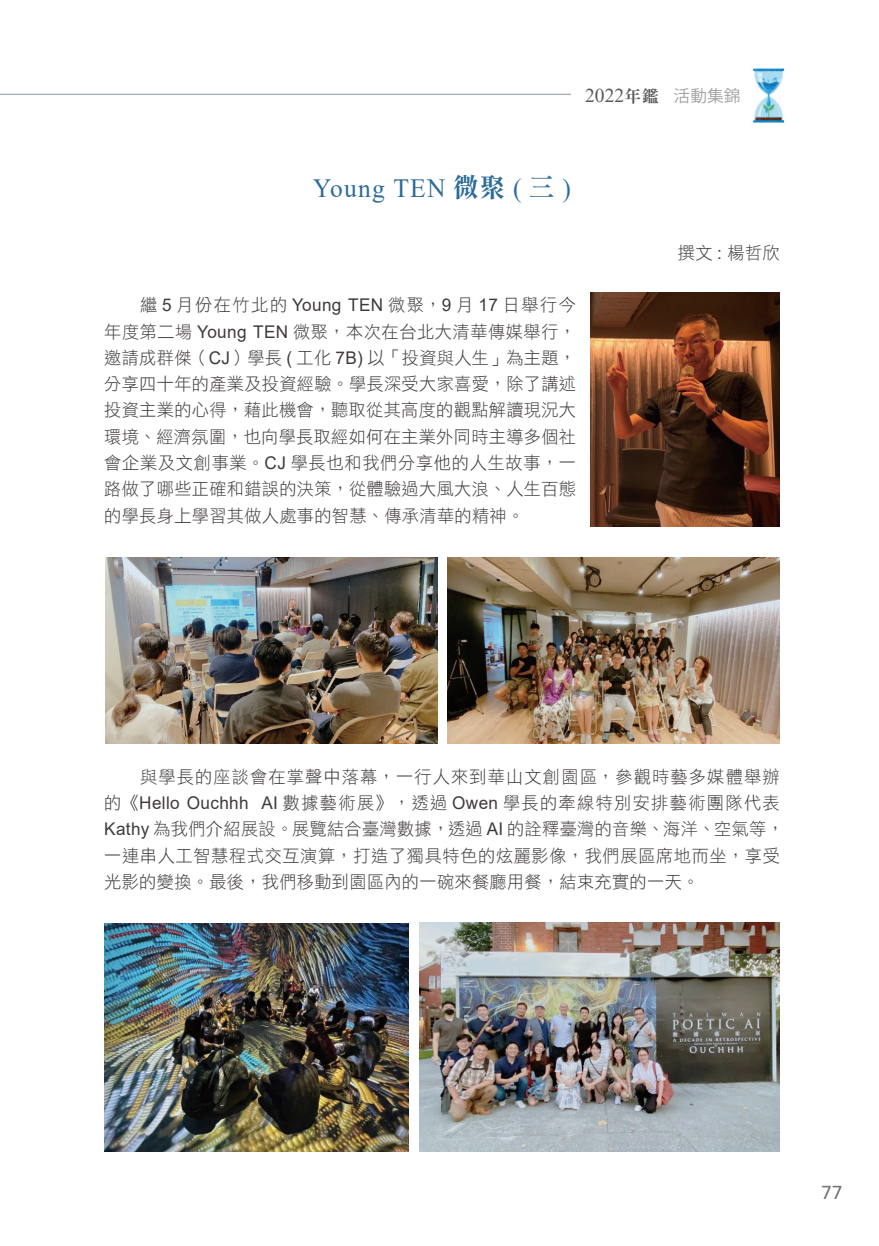
<style>
.page{position:relative;width:879px;height:1246px;background:#fff}
.page>*{position:absolute;margin:0;border:0;box-sizing:border-box;transform-origin:0 0}
.小標{font:26.25px "Times New Roman";letter-spacing:.05em;color:#2d6b98}
.t1{font:21px "Calibri";color:#727272}
.t2{font:19.6px "Times New Roman";color:#595857}
.內文{font:17.5px/26.2px "DF Hei Std W3";letter-spacing:.02em;color:#3f3b3a;text-align:justify}
.內文-2{font:17.5px/26.2px "DF Hei Std W3";letter-spacing:.04em;color:#3f3b3a}
.s1{font-family:"DF Ming Std W9";font-size:16.8px}
.s2{font-family:"Gen Yo Gothic TW";font-size:16.8px;color:#a0a0a1}
.s3{font-family:"Gen Ryu Min TW";font-weight:700}
.s4{font-family:"Arial"}
</style>
<div class="page">
<img style="left:753px;top:68px;width:32px;height:55px">
<hr style="left:0;top:94px;width:570px;height:1px;background:#a4acb4">
<img style="left:590px;top:293px;width:189px;height:233px">
<img style="left:419px;top:922px;width:360px;height:229px">
<img style="left:104px;top:923px;width:304px;height:228px">
<img style="left:447px;top:557px;width:332px;height:186px">
<img style="left:106px;top:557px;width:331px;height:186px">
<p class="t2" style="left:585px;top:82px;width:157px">2022<span class="s1">年鑑</span> <span class="s2">活動集錦</span></p>
<p class="小標" style="left:313px;top:169px;width:259px">Young TEN <span class="s3">微聚</span> ( <span class="s3">三</span> )</p>
<p class="內文" style="left:104px;top:292px;width:473px;text-indent:36px">繼 <span class="s4">5</span> 月份在竹北的 <span class="s4">Young TEN</span> 微聚，<span class="s4">9</span> 月 <span class="s4">17</span> 日舉行今年度第二場 <span class="s4">Young TEN</span> 微聚，本次在台北大清華傳媒舉行，邀請成群傑（<span class="s4">CJ</span>）學長 <span class="s4">(</span> 工化 <span class="s4">7B)</span> 以「投資與人生」為主題，分享四十年的產業及投資經驗。學長深受大家喜愛，除了講述投資主業的心得，藉此機會，聽取從其高度的觀點解讀現況大環境、經濟氛圍，也向學長取經如何在主業外同時主導多個社會企業及文創事業。<span class="s4">CJ</span> 學長也和我們分享他的人生故事，一路做了哪些正確和錯誤的決策，從體驗過大風大浪、人生百態的學長身上學習其做人處事的智慧、傳承清華的精神。</p>
<p class="內文" style="left:677px;top:240px;width:103px">撰文 <span class="s4">:</span> 楊哲欣</p>
<p class="內文-2" style="left:104px;top:763px;width:680px;text-indent:36px">與學長的座談會在掌聲中落幕，一行人來到華山文創園區，參觀時藝多媒體舉辦的《<span class="s4">Hello Ouchhh AI</span> 數據藝術展》，透過 <span class="s4">Owen</span> 學長的牽線特別安排藝術團隊代表<span class="s4">Kathy</span> 為我們介紹展設。展覽結合臺灣數據，透過 <span class="s4">AI</span> 的詮釋臺灣的音樂、海洋、空氣等，一連串人工智慧程式交互演算，打造了獨具特色的炫麗影像，我們展區席地而坐，享受光影的變換。最後，我們移動到園區內的一碗來餐廳用餐，結束充實的一天。</p>
<p class="t1" style="left:820px;top:1176px;width:23px">77</p>
</div>
